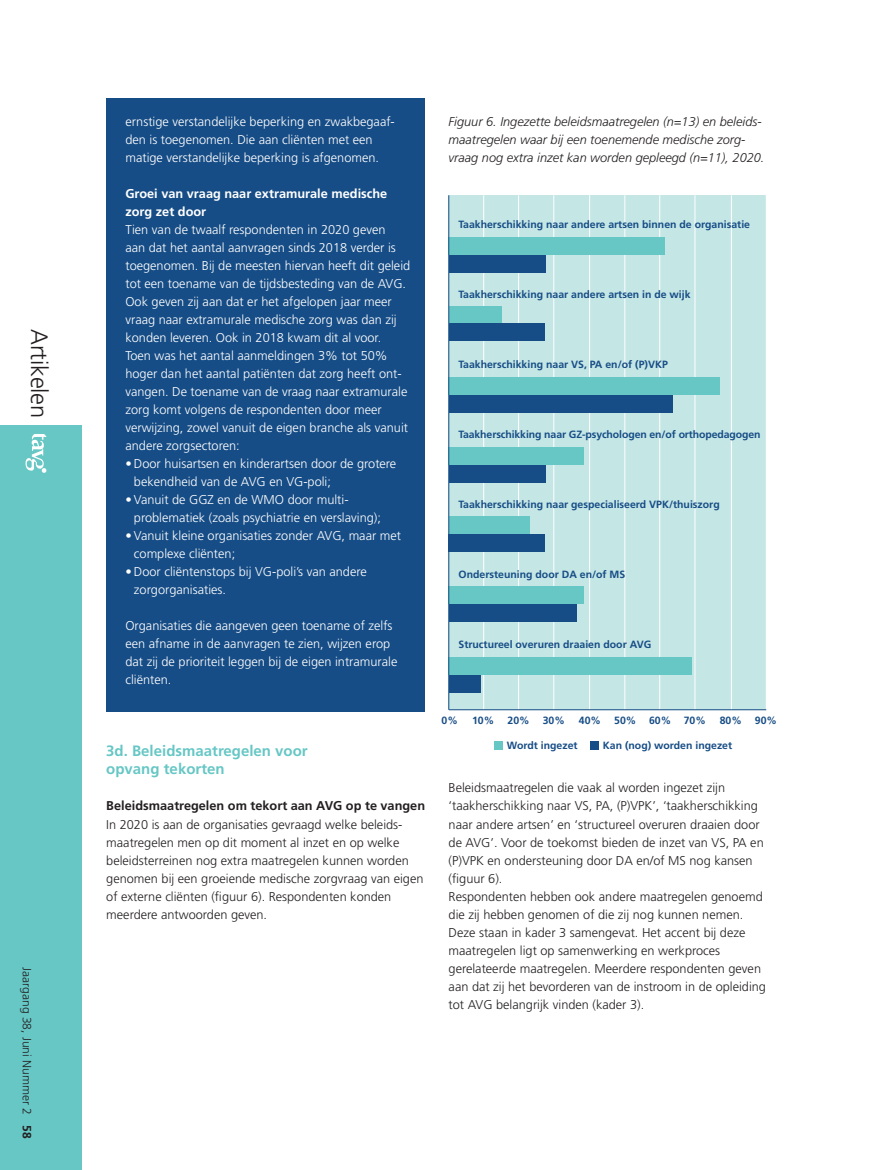
<style>
.page{position:relative;width:893px;height:1170px;background:#fff}
.page>*{position:absolute;margin:0;border:0;box-sizing:border-box;transform-origin:0 0}
.t1{font:300 23.7px "Frutiger LT Std";letter-spacing:-.01em;color:#231f20}
.tussenkop_kopie{font:700 15px "Frutiger LT Std";color:#66c7c5}
.tussenkop{font:300 12.75px/18px "Frutiger LT Std";color:#fff}
.tussenkop-2{font:300 12.75px/18px "Frutiger LT Std";color:#231f20}
.tussenkop-3{font:italic 300 12.75px/18px "Frutiger LT Std";color:#231f20}
.tussenkop_kopie-2{font:700 12.75px/18px "Frutiger LT Std";color:#fff}
.tussenkop_kopie-3{font:700 12.75px "Frutiger LT Std";color:#231f20}
.t2{font:300 12px "Frutiger LT Std";color:#231f20}
.t3{font:700 10.5px "Frutiger";color:#174d86}
.s1{font-weight:700}
</style>
<div class="page">
<div style="left:0;top:425px;width:81px;height:744px;background:#66c7c5"></div>
<svg style="left:26px;top:434px;width:20px;height:39px"></svg>
<div style="left:106px;top:98px;width:319px;height:613px;background:#174d86"></div>
<div style="left:449px;top:195px;width:317px;height:514px;background:#c4e6e5"></div>
<hr style="left:483px;top:195px;width:1px;height:514px;background:#fff">
<hr style="left:518px;top:195px;width:1px;height:514px;background:#fff">
<hr style="left:553px;top:195px;width:1px;height:514px;background:#fff">
<hr style="left:589px;top:195px;width:1px;height:514px;background:#fff">
<hr style="left:624px;top:195px;width:1px;height:514px;background:#fff">
<hr style="left:659px;top:195px;width:1px;height:514px;background:#fff">
<hr style="left:695px;top:195px;width:1px;height:514px;background:#fff">
<hr style="left:731px;top:195px;width:1px;height:514px;background:#fff">
<div style="left:449px;top:237px;width:216px;height:17px;background:#66c7c5"></div>
<div style="left:449px;top:254px;width:96px;height:18px;background:#174d86"></div>
<div style="left:449px;top:305px;width:52px;height:18px;background:#66c7c5"></div>
<div style="left:449px;top:323px;width:96px;height:18px;background:#174d86"></div>
<div style="left:449px;top:377px;width:271px;height:18px;background:#66c7c5"></div>
<div style="left:449px;top:395px;width:224px;height:18px;background:#174d86"></div>
<div style="left:449px;top:446px;width:135px;height:18px;background:#66c7c5"></div>
<div style="left:449px;top:464px;width:96px;height:18px;background:#174d86"></div>
<div style="left:449px;top:516px;width:81px;height:18px;background:#66c7c5"></div>
<div style="left:449px;top:534px;width:96px;height:18px;background:#174d86"></div>
<div style="left:449px;top:586px;width:135px;height:18px;background:#66c7c5"></div>
<div style="left:449px;top:604px;width:128px;height:18px;background:#174d86"></div>
<div style="left:449px;top:657px;width:243px;height:18px;background:#66c7c5"></div>
<div style="left:449px;top:675px;width:32px;height:18px;background:#174d86"></div>
<hr style="left:448px;top:195px;width:1px;height:514px;background:#174d86">
<hr style="left:449px;top:709px;width:317px;height:1px;background:#174d86">
<div style="left:495px;top:741px;width:8px;height:8px;background:#66c7c5"></div>
<div style="left:591px;top:741px;width:8px;height:8px;background:#174d86"></div>
<p class="t1" style="left:53px;top:329px;width:91px;rotate:90deg">Artikelen</p>
<p class="t2" style="left:34px;top:967px;width:172px;rotate:90deg">Jaargang 38, Juni Nummer 2 <span class="s1">58</span></p>
<p class="tussenkop" style="left:125px;top:113px;width:271px">ernstige verstandelijke beperking en zwakbegaaf&shy;den is toegenomen. Die aan cliënten met een matige verstandelijke beperking is afgenomen.</p>
<p class="tussenkop_kopie-2" style="left:125px;top:185px;width:263px">Groei van vraag naar extramurale medische zorg zet door</p>
<p class="tussenkop" style="left:125px;top:221px;width:286px">Tien van de twaalf respondenten in 2020 geven<br>aan dat het aantal aanvragen sinds 2018 verder is toegenomen. Bij de meesten hiervan heeft dit geleid tot een toename van de tijdsbesteding van de AVG.<br>Ook geven zij aan dat er het afgelopen jaar meer vraag naar extramurale medische zorg was dan zij konden leveren. Ook in 2018 kwam dit al voor.<br>Toen was het aantal aanmeldingen 3% tot 50% hoger dan het aantal patiënten dat zorg heeft ont&shy;vangen. De toename van de vraag naar extramurale zorg komt volgens de respondenten door meer verwijzing, zowel vanuit de eigen branche als vanuit andere zorgsectoren:</p>
<p class="tussenkop" style="left:134px;top:455px;width:264px;text-indent:-9px">• Door huisartsen en kinderartsen door de grotere bekendheid van de AVG en VG-poli;</p>
<p class="tussenkop" style="left:134px;top:491px;width:248px;text-indent:-9px">• Vanuit de GGZ en de WMO door multi&shy;problematiek (zoals psychiatrie en verslaving);</p>
<p class="tussenkop" style="left:134px;top:527px;width:269px;text-indent:-9px">• Vanuit kleine organisaties zonder AVG, maar met complexe cliënten;</p>
<p class="tussenkop" style="left:134px;top:563px;width:234px;text-indent:-9px">• Door cliëntenstops bij VG-poli’s van andere zorgorganisaties.</p>
<p class="tussenkop" style="left:125px;top:617px;width:274px">Organisaties die aangeven geen toename of zelfs een afname in de aanvragen te zien, wijzen erop dat zij de prioriteit leggen bij de eigen intramurale cliënten.</p>
<p class="tussenkop_kopie" style="left:106px;top:742px;width:203px">3d. Beleidsmaatregelen voor</p>
<p class="tussenkop_kopie" style="left:106px;top:760px;width:120px">opvang tekorten</p>
<p class="tussenkop_kopie-3" style="left:106px;top:798px;width:320px">Beleidsmaatregelen om tekort aan AVG op te vangen</p>
<p class="tussenkop-2" style="left:106px;top:815px;width:319px">In 2020 is aan de organisaties gevraagd welke beleids&shy;maatregelen men op dit moment al inzet en op welke beleidsterreinen nog extra maatregelen kunnen worden genomen bij een groeiende medische zorgvraag van eigen of externe cliënten (figuur 6). Respondenten konden meerdere antwoorden geven.</p>
<p class="tussenkop-3" style="left:449px;top:113px;width:317px">Figuur 6. Ingezette beleidsmaatregelen (n=13) en beleids&shy;maatregelen waar bij een toenemende medische zorg&shy;vraag nog extra inzet kan worden gepleegd (n=11), 2020.</p>
<p class="t3" style="left:459px;top:218px;width:293px">Taakherschikking naar andere artsen binnen de organisatie</p>
<p class="t3" style="left:459px;top:288px;width:234px">Taakherschikking naar andere artsen in de wijk</p>
<p class="t3" style="left:459px;top:358px;width:211px">Taakherschikking naar VS, PA en/of (P)VKP</p>
<p class="t3" style="left:459px;top:428px;width:304px">Taakherschikking naar GZ-psychologen en/of orthopedagogen</p>
<p class="t3" style="left:459px;top:498px;width:263px">Taakherschikking naar gespecialiseerd VPK/thuiszorg</p>
<p class="t3" style="left:459px;top:568px;width:168px">Ondersteuning door DA en/of MS</p>
<p class="t3" style="left:459px;top:638px;width:194px">Structureel overuren draaien door AVG</p>
<p class="t3" style="left:442px;top:714px;width:18px">0%</p>
<p class="t3" style="left:472px;top:714px;width:24px">10%</p>
<p class="t3" style="left:508px;top:714px;width:59px">20% 30%</p>
<p class="t3" style="left:579px;top:714px;width:128px">40% 50% 60% 70%</p>
<p class="t3" style="left:720px;top:714px;width:59px">80% 90%</p>
<p class="t3" style="left:507px;top:739px;width:72px">Wordt ingezet</p>
<p class="t3" style="left:603px;top:739px;width:131px">Kan (nog) worden ingezet</p>
<p class="tussenkop-2" style="left:449px;top:779px;width:317px">Beleidsmaatregelen die vaak al worden ingezet zijn ‘taakherschikking naar VS, PA, (P)VPK’, ‘taakherschikking naar andere artsen’ en ‘structureel overuren draaien door de AVG’. Voor de toekomst bieden de inzet van VS, PA en (P)VPK en ondersteuning door DA en/of MS nog kansen (figuur 6).</p>
<p class="tussenkop-2" style="left:449px;top:887px;width:319px">Respondenten hebben ook andere maatregelen genoemd die zij hebben genomen of die zij nog kunnen nemen.<br>Deze staan in kader 3 samengevat. Het accent bij deze maatregelen ligt op samenwerking en werkproces gerelateerde maatregelen. Meerdere respondenten geven aan dat zij het bevorderen van de instroom in de opleiding tot AVG belangrijk vinden (kader 3).</p>
</div>
